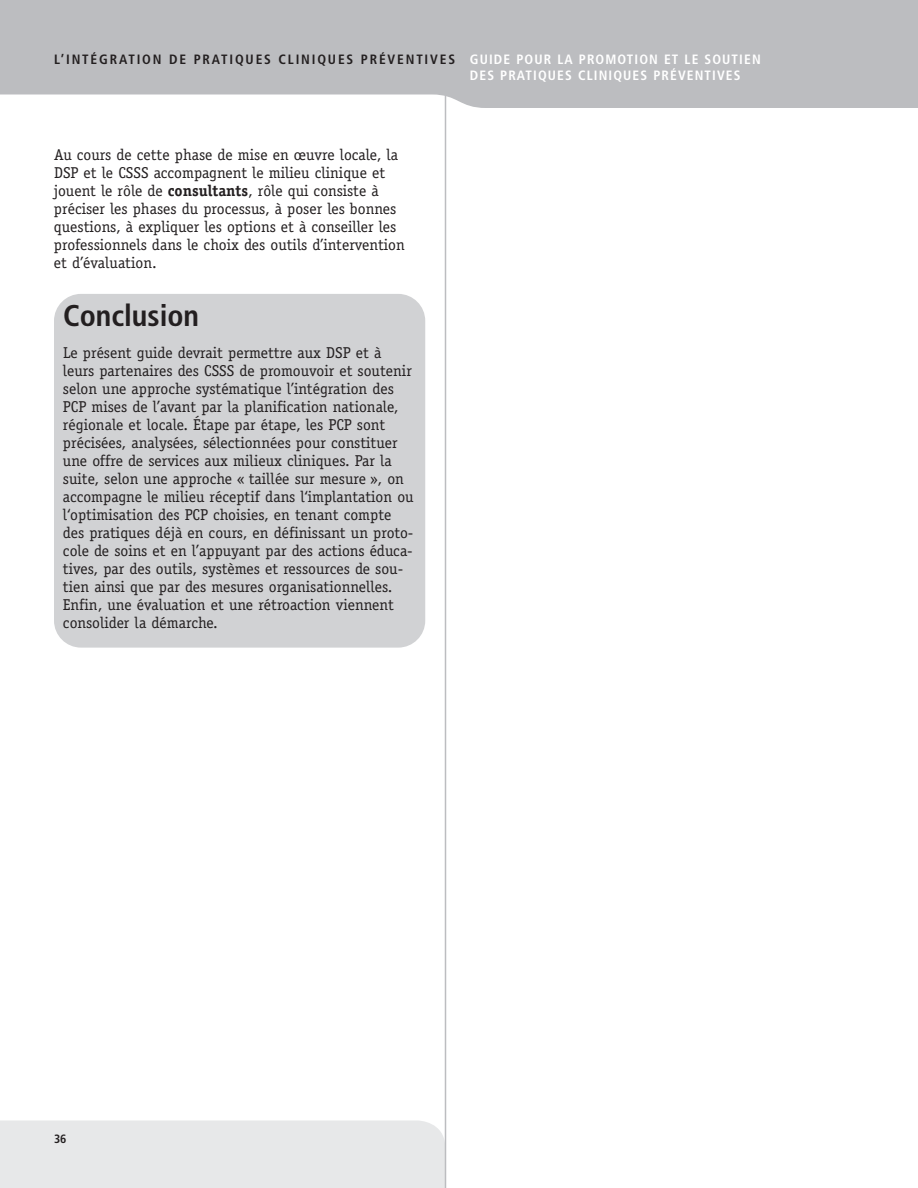
<style>
.page{position:relative;width:918px;height:1188px;background:#fff}
.page>*{position:absolute;margin:0;border:0;box-sizing:border-box;transform-origin:0 0}
.t1{font:700 condensed 30px "Frutiger";color:#231f20}
.t2{font:15.75px/18px "Officina Serif";color:#231f20}
.t3{font:700 condensed 13.5px/16.2px "Frutiger";letter-spacing:.085em;color:#fff}
.t4{font:700 condensed 12px "Frutiger";color:#231f20}
.s1{color:#231f20}
.s2{font-weight:700}
</style>
<div class="page">
<div style="left:54px;top:294px;width:371px;height:354px;background:#d1d2d4;border-radius:27px"></div>
<div style="left:0;top:1120px;width:445px;height:68px;background:#e7e8e9"></div>
<div style="left:0;top:0;width:918px;height:108px;background:#bcbdc0"></div>
<hr style="left:445px;top:94px;width:1px;height:1094px;background:#bcbdc0">
<p class="t3" style="left:470px;top:52px;width:292px;text-indent:-416px"><span class="s1">L’INTÉGRATION DE PRATIQUES CLINIQUES PRÉVENTIVES</span> GUIDE POUR LA PROMOTION ET LE SOUTIEN<br>DES PRATIQUES CLINIQUES PRÉVENTIVES</p>
<p class="t2" style="left:54px;top:145px;width:352px">Au cours de cette phase de mise en œuvre locale, la DSP et le CSSS accompagnent le milieu clinique et jouent le rôle de <span class="s2">consultants</span>, rôle qui consiste à préciser les phases du processus, à poser les bonnes questions, à expliquer les options et à conseiller les professionnels dans le choix des outils d’intervention et d’évaluation.</p>
<h1 class="t1" style="left:63px;top:304px;width:138px">Conclusion</h1>
<p class="t2" style="left:63px;top:343px;width:352px">Le présent guide devrait permettre aux DSP et à leurs partenaires des CSSS de promouvoir et soutenir selon une approche systématique l’intégration des PCP mises de l’avant par la planification nationale, régionale et locale. Étape par étape, les PCP sont précisées, analysées, sélectionnées pour constituer une offre de services aux milieux cliniques. Par la suite, selon une approche « taillée sur mesure », on accompagne le milieu réceptif dans l‘implantation ou l‘optimisation des PCP choisies, en tenant compte des pratiques déjà en cours, en définissant un proto&shy;cole de soins et en l’appuyant par des actions éduca&shy;tives, par des outils, systèmes et ressources de sou&shy;tien ainsi que par des mesures organisationnelles.<br>Enfin, une évaluation et une rétroaction viennent consolider la démarche.</p>
<p class="t4" style="left:54px;top:1134px;width:14px">36</p>
</div>
